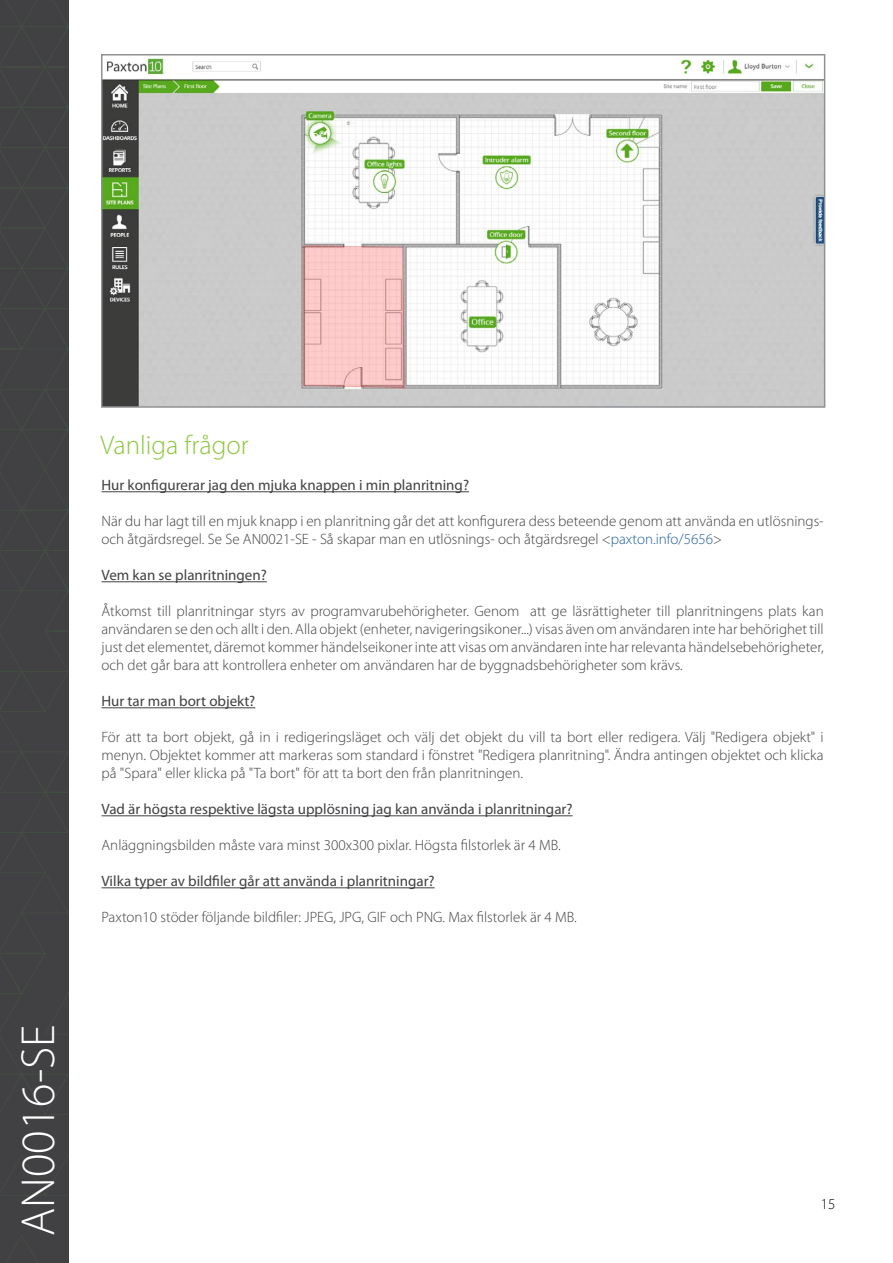
<style>
.page{position:relative;width:893px;height:1263px;background:#fff}
.page>*{position:absolute;margin:0;border:0;box-sizing:border-box;transform-origin:0 0}
.t1{font:300 48px "Myriad Pro";color:#fff}
.t2{font:300 27px "Myriad Pro";color:#8dc63f}
.t3{font:300 15px/18px "Myriad Pro";color:#414042;text-align:justify}
.t4{font:15px "Myriad Pro";color:#414042}
.t5{font:300 15px "Myriad Pro";color:#000}
.s1{color:#215e9e}
</style>
<div class="page">
<div style="left:0;top:0;width:69px;height:1263px;background:#414042"></div>
<svg style="left:7px;top:1235px;width:31px;height:28px"></svg>
<svg style="left:0;top:0;width:68px;height:1196px"></svg>
<img style="left:104px;top:57px;width:718px;height:348px">
<div style="left:101px;top:54px;width:724px;height:354px;border:2px solid #8f9194"></div>
<hr style="left:102px;top:491px;width:367px;height:1px;background:#414042">
<hr style="left:102px;top:581px;width:165px;height:1px;background:#414042">
<hr style="left:102px;top:707px;width:153px;height:1px;background:#414042">
<hr style="left:102px;top:815px;width:471px;height:1px;background:#414042">
<hr style="left:102px;top:887px;width:333px;height:1px;background:#414042">
<h1 class="t1" style="left:9px;top:1236px;width:213px;rotate:-90deg">AN0016-SE</h1>
<h2 class="t2" style="left:100px;top:428px;width:150px">Vanliga frågor</h2>
<p class="t4" style="left:102px;top:476px;width:369px">Hur konfigurerar jag den mjuka knappen i min planritning?</p>
<p class="t3" style="left:102px;top:512px;width:724px">När du har lagt till en mjuk knapp i en planritning går det att konfigurera dess beteende genom att använda en utlösnings&shy;och åtgärdsregel. Se Se AN0021-SE - Så skapar man en utlösnings- och åtgärdsregel &lt;<span class="s1">paxton.info/5656</span>&gt;</p>
<p class="t4" style="left:102px;top:566px;width:167px">Vem kan se planritningen?</p>
<p class="t3" style="left:102px;top:602px;width:724px">Åtkomst till planritningar styrs av programvarubehörigheter. Genom att ge läsrättigheter till planritningens plats kan användaren se den och allt i den. Alla objekt (enheter, navigeringsikoner...) visas även om användaren inte har behörighet till just det elementet, däremot kommer händelseikoner inte att visas om användaren inte har relevanta händelsebehörigheter, och det går bara att kontrollera enheter om användaren har de byggnadsbehörigheter som krävs.</p>
<p class="t4" style="left:102px;top:692px;width:155px">Hur tar man bort objekt?</p>
<p class="t3" style="left:102px;top:728px;width:724px">För att ta bort objekt, gå in i redigeringsläget och välj det objekt du vill ta bort eller redigera. Välj "Redigera objekt" i menyn. Objektet kommer att markeras som standard i fönstret "Redigera planritning". Ändra antingen objektet och klicka på "Spara" eller klicka på "Ta bort" för att ta bort den från planritningen.</p>
<p class="t4" style="left:102px;top:800px;width:473px">Vad är högsta respektive lägsta upplösning jag kan använda i planritningar?</p>
<p class="t3" style="left:102px;top:836px;width:461px">Anläggningsbilden måste vara minst 300x300 pixlar. Högsta filstorlek är 4 MB.</p>
<p class="t4" style="left:102px;top:872px;width:335px">Vilka typer av bildfiler går att använda i planritningar?</p>
<p class="t3" style="left:102px;top:908px;width:477px">Paxton10 stöder följande bildfiler: JPEG, JPG, GIF och PNG. Max filstorlek är 4 MB.</p>
<p class="t5" style="left:821px;top:1195px;width:16px">15</p>
</div>
